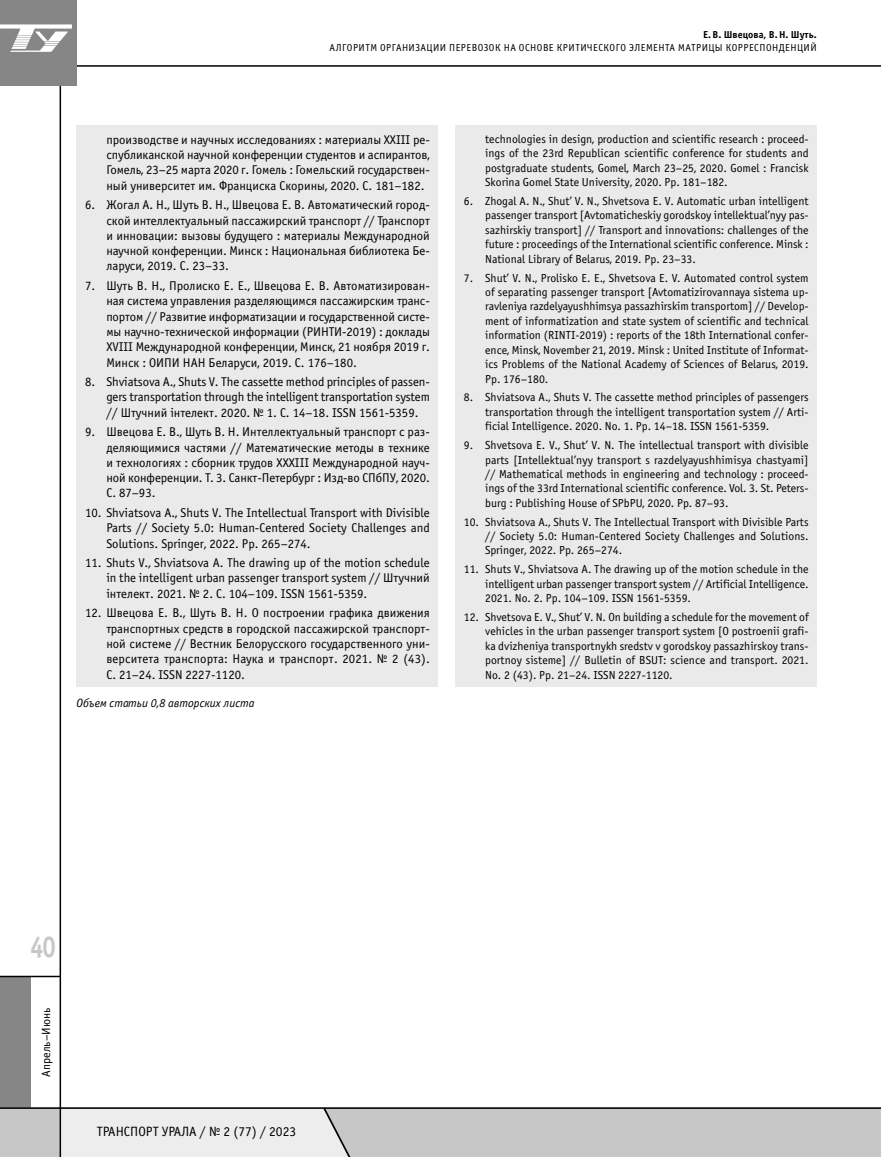
<style>
.page{position:relative;width:881px;height:1157px;background:#fff}
.page>*{position:absolute;margin:0;border:0;box-sizing:border-box;transform-origin:0 0}
.t1{font:30px "Officina Sans C Bold 2";color:#c7c7c7;scale:.8 1}
.t2{font:13.5px "Officina Sans C Book 2";color:#000}
.t3{font:12.75px/15.3px "Officina Sans C Book 2";color:#000;text-align:justify}
.t4{font:italic 12px "Officina Sans C";color:#000}
.t5{font:12px "Officina Sans C Book 2";color:#000}
.t6{font:11.7px/14.4px "Officina Sans C Book 2";color:#000;text-align:justify}
.t7{font:10.2px "Officina Sans C Book 2";letter-spacing:.045em;color:#000}
.t8{font:10.2px "Officina Sans C Bold 2";color:#000}
</style>
<div class="page">
<div style="left:0;top:1107px;width:880px;height:50px;background:#c7c7c7"></div>
<div style="left:0;top:976px;width:31px;height:131px;background:#868686"></div>
<hr style="left:0;top:975px;width:60px;height:2px;background:#000">
<svg style="left:61px;top:1105px;width:308px;height:52px;background:#e4e4e4"></svg>
<hr style="left:0;top:1107px;width:880px;height:1px;background:#000">
<hr style="left:60px;top:79px;width:1px;height:1078px;background:#000">
<hr style="left:66px;top:65px;width:814px;height:2px;background:#000">
<div style="left:0;top:0;width:77px;height:85px;background:#868686"></div>
<svg style="left:0;top:24px;width:72px;height:28px"></svg>
<div style="left:77px;top:126px;width:361px;height:561px;background:#eaeaea"></div>
<div style="left:455px;top:126px;width:361px;height:561px;background:#eaeaea"></div>
<p class="t8" style="left:702px;top:30px;width:115px">Е. В. Швецова, В. Н. Шуть.</p>
<p class="t7" style="left:329px;top:44px;width:488px">АЛГОРИТМ ОРГАНИЗАЦИИ ПЕРЕВОЗОК НА ОСНОВЕ КРИТИЧЕСКОГО ЭЛЕМЕНТА МАТРИЦЫ КОРРЕСПОНДЕНЦИЙ</p>
<p class="t3" style="left:106px;top:133px;width:325px">производстве и научных исследованиях : материалы XXIII ре&shy;спубликанской научной конференции студентов и аспирантов, Гомель, 23–25 марта 2020 г. Гомель : Гомельский государствен&shy;ный университет им. Франциска Скорины, 2020. С. 181–182.</p>
<p class="t3" style="left:106px;top:198px;width:325px;text-indent:-21px">6. Жогал А. Н., Шуть В. Н., Швецова Е. В. Автоматический город&shy;ской интеллектуальный пассажирский транспорт // Транспорт и инновации: вызовы будущего : материалы Международной научной конференции. Минск : Национальная библиотека Бе&shy;ларуси, 2019. С. 23–33.</p>
<p class="t3" style="left:106px;top:279px;width:325px;text-indent:-21px">7. Шуть В. Н., Пролиско Е. Е., Швецова Е. В. Автоматизирован&shy;ная система управления разделяющимся пассажирским транс&shy;портом // Развитие информатизации и государственной систе&shy;мы научно-технической информации (РИНТИ-2019) : доклады XVIII Международной конференции, Минск, 21 ноября 2019 г.<br>Минск : ОИПИ НАН Беларуси, 2019. С. 176–180.</p>
<p class="t3" style="left:106px;top:375px;width:325px;text-indent:-21px">8. Shviatsova A., Shuts V. The cassette method principles of passen&shy;gers transportation through the intelligent transportation system // Штучний інтелект. 2020. № 1. С. 14–18. ISSN 1561-5359.</p>
<p class="t3" style="left:106px;top:425px;width:325px;text-indent:-21px">9. Швецова Е. В., Шуть В. Н. Интеллектуальный транспорт с раз&shy;деляющимися частями // Математические методы в технике и технологиях : сборник трудов XXXIII Международной науч&shy;ной конференции. Т. 3. Санкт-Петербург : Изд-во СПбПУ, 2020.<br>С. 87–93.</p>
<p class="t3" style="left:106px;top:506px;width:325px;text-indent:-21px">10. Shviatsova A., Shuts V. The Intellectual Transport with Divisible Parts // Society 5.0: Human-Centered Society Challenges and Solutions. Springer, 2022. Pp. 265–274.</p>
<p class="t3" style="left:106px;top:556px;width:325px;text-indent:-21px">11. Shuts V., Shviatsova A. The drawing up of the motion schedule in the intelligent urban passenger transport system // Штучний інтелект. 2021. № 2. С. 104–109. ISSN 1561-5359.</p>
<p class="t3" style="left:106px;top:606px;width:325px;text-indent:-21px">12. Швецова Е. В., Шуть В. Н. О построении графика движения транспортных средств в городской пассажирской транспорт&shy;ной системе // Вестник Белорусского государственного уни&shy;верситета транспорта: Наука и транспорт. 2021. № 2 (43).<br>С. 21–24. ISSN 2227-1120.</p>
<p class="t4" style="left:77px;top:699px;width:179px">Объем статьи 0,8 авторских листа</p>
<p class="t6" style="left:485px;top:133px;width:325px">technologies in design, production and scientific research : proceed&shy;ings of the 23rd Republican scientific conference for students and postgraduate students, Gomel, March 23–25, 2020. Gomel : Francisk Skorina Gomel State University, 2020. Pp. 181–182.</p>
<p class="t6" style="left:485px;top:195px;width:325px;text-indent:-21px">6. Zhogal А. N., Shut’ V. N., Shvetsova Е. V. Automatic urban intelligent passenger transport [Avtomaticheskiy gorodskoy intellektual’nyy pas&shy;sazhirskiy transport] // Transport and innovations: challenges of the future : proceedings of the International scientific conference. Minsk :<br>National Library of Belarus, 2019. Pp. 23–33.</p>
<p class="t6" style="left:485px;top:271px;width:325px;text-indent:-21px">7. Shut’ V. N., Prolisko Е. Е., Shvetsova Е. V. Automated control system of separating passenger transport [Avtomatizirovannaya sistema up&shy;ravleniya razdelyayushhimsya passazhirskim transportom] // Develop&shy;ment of informatization and state system of scientific and technical information (RINTI-2019) : reports of the 18th International confer&shy;ence, Minsk, November 21, 2019. Minsk : United Institute of Informat&shy;ics Problems of the National Academy of Sciences of Belarus, 2019.<br>Pp. 176–180.</p>
<p class="t6" style="left:485px;top:391px;width:325px;text-indent:-21px">8. Shviatsova A., Shuts V. The cassette method principles of passengers transportation through the intelligent transportation system // Аrti&shy;ficial Intelligence. 2020. No. 1. Pp. 14–18. ISSN 1561-5359.</p>
<p class="t6" style="left:485px;top:439px;width:325px;text-indent:-21px">9. Shvetsova Е. V., Shut’ V. N. The intellectual transport with divisible parts [Intellektual’nyy transport s razdelyayushhimisya chastyami] // Mathematical methods in engineering and technology : proceed&shy;ings of the 33rd International scientific conference. Vol. 3. St. Peters&shy;burg : Publishing House of SPbPU, 2020. Pp. 87–93.</p>
<p class="t6" style="left:485px;top:515px;width:325px;text-indent:-21px">10. Shviatsova A., Shuts V. The Intellectual Transport with Divisible Parts // Society 5.0: Human-Centered Society Challenges and Solutions.<br>Springer, 2022. Pp. 265–274.</p>
<p class="t6" style="left:485px;top:563px;width:325px;text-indent:-21px">11. Shuts V., Shviatsova A. The drawing up of the motion schedule in the intelligent urban passenger transport system // Artificial Intelligence.<br>2021. No. 2. Pp. 104–109. ISSN 1561-5359.</p>
<p class="t6" style="left:485px;top:610px;width:325px;text-indent:-21px">12. Shvetsova Е. V., Shut’ V. N. On building a schedule for the movement of vehicles in the urban passenger transport system [O postroenii grafi&shy;ka dvizheniya transportnykh sredstv v gorodskoy passazhirskoy trans&shy;portnoy sisteme] // Bulletin of BSUT: science and transport. 2021.<br>No. 2 (43). Pp. 21–24. ISSN 2227-1120.</p>
<h1 class="t1" style="left:30px;top:935px;width:34px">40</h1>
<p class="t5" style="left:42px;top:1076px;width:70px;rotate:-90deg">Апрель–Июнь</p>
<p class="t2" style="left:97px;top:1126px;width:201px">ТРАНСПОРТ УРАЛА / № 2 (77) / 2023</p>
</div>
